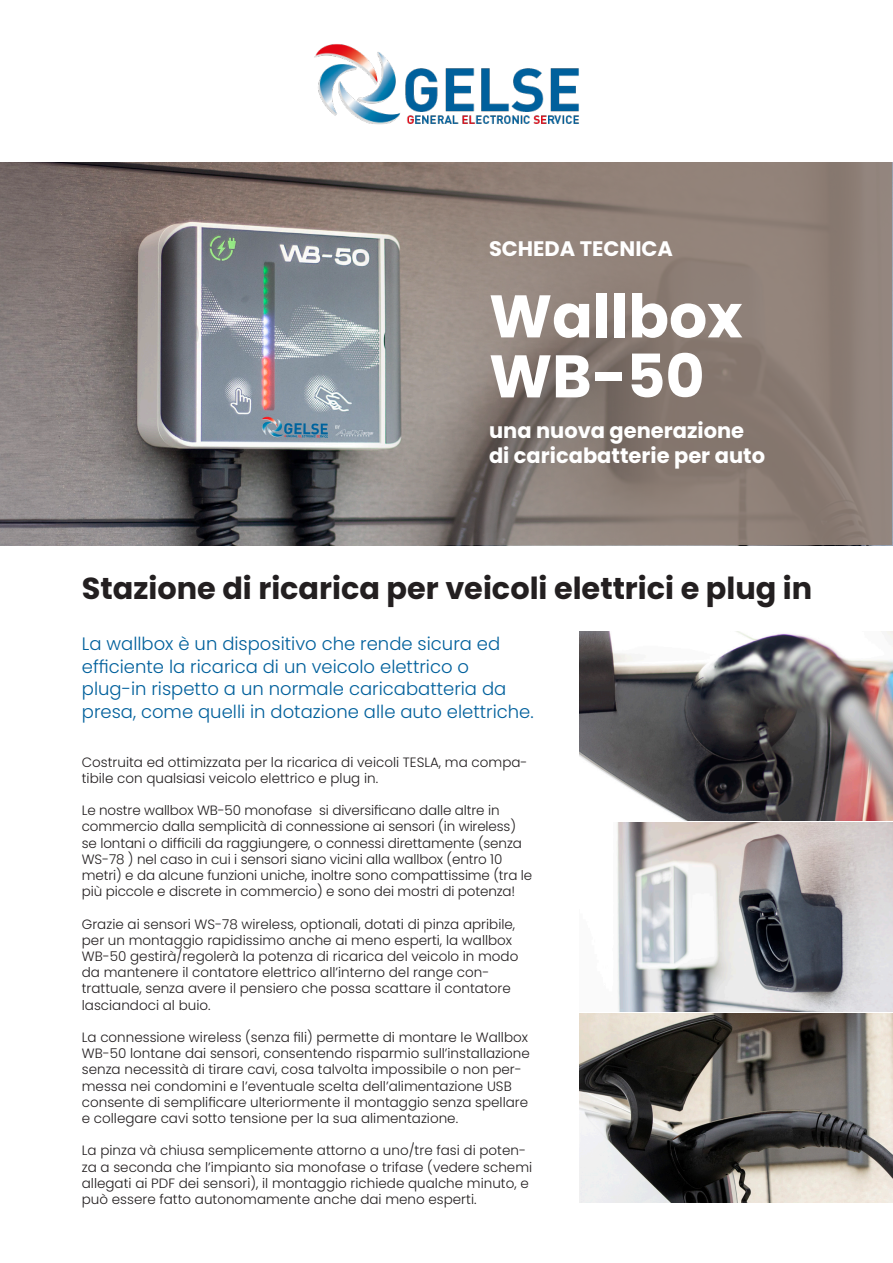
<style>
.page{position:relative;width:893px;height:1263px;background:#fff}
.page>*{position:absolute;margin:0;border:0;box-sizing:border-box;transform-origin:0 0}
.t1{font:700 60px/60px "Poppins";color:#fff}
.t2{font:700 30.3px "Poppins";color:#231f20}
.t3{font:700 21px "Poppins";color:#fff}
.t4{font:300 18px/22.5px "Poppins";color:#00609c}
.t5{font:300 13.5px/16.2px "Poppins";color:#231f20}
</style>
<div class="page">
<img style="left:0;top:162px;width:893px;height:383px">
<svg style="left:331px;top:162px;width:561px;height:383px;background:#8d817a"></svg>
<img style="left:314px;top:44px;width:265px;height:81px">
<img style="left:579px;top:631px;width:313px;height:189px">
<img style="left:579px;top:823px;width:313px;height:379px">
<p class="t3" style="left:489px;top:236px;width:186px">SCHEDA TECNICA</p>
<p class="t1" style="left:489px;top:287px;width:255px">Wallbox<br>WB-50</p>
<p class="t3" style="left:489px;top:419px;width:257px">una nuova generazione</p>
<p class="t3" style="left:489px;top:444px;width:278px">di caricabatterie per auto</p>
<p class="t2" style="left:82px;top:571px;width:732px">Stazione di ricarica per veicoli elettrici e plug in</p>
<p class="t4" style="left:82px;top:633px;width:453px">La wallbox è un dispositivo che rende sicura ed efficiente la ricarica di un veicolo elettrico o plug-in rispetto a un normale caricabatteria da presa, come quelli in dotazione alle auto elettriche.</p>
<p class="t5" style="left:82px;top:754px;width:447px">Costruita ed ottimizzata per la ricarica di veicoli TESLA, ma compa&shy;tibile con qualsiasi veicolo elettrico e plug in.</p>
<p class="t5" style="left:82px;top:802px;width:452px">Le nostre wallbox WB-50 monofase si diversificano dalle altre in commercio dalla semplicità di connessione ai sensori (in wireless) se lontani o difficili da raggiungere, o connessi direttamente (senza WS-78 ) nel caso in cui i sensori siano vicini alla wallbox (entro 10 metri) e da alcune funzioni uniche, inoltre sono compattissime (tra le più piccole e discrete in commercio) e sono dei mostri di potenza!</p>
<p class="t5" style="left:82px;top:916px;width:438px">Grazie ai sensori WS-78 wireless, optionali, dotati di pinza apribile, per un montaggio rapidissimo anche ai meno esperti, la wallbox WB-50 gestirà/regolerà la potenza di ricarica del veicolo in modo da mantenere il contatore elettrico all’interno del range con&shy;trattuale, senza avere il pensiero che possa scattare il contatore lasciandoci al buio.</p>
<p class="t5" style="left:82px;top:1029px;width:450px">La connessione wireless (senza fili) permette di montare le Wallbox WB-50 lontane dai sensori, consentendo risparmio sull’installazione senza necessità di tirare cavi, cosa talvolta impossibile o non per&shy;messa nei condomini e l’eventuale scelta dell’alimentazione USB consente di semplificare ulteriormente il montaggio senza spellare e collegare cavi sotto tensione per la sua alimentazione.</p>
<p class="t5" style="left:82px;top:1142px;width:452px">La pinza và chiusa semplicemente attorno a uno/tre fasi di poten&shy;za a seconda che l’impianto sia monofase o trifase (vedere schemi allegati ai PDF dei sensori), il montaggio richiede qualche minuto, e può essere fatto autonomamente anche dai meno esperti.</p>
</div>
